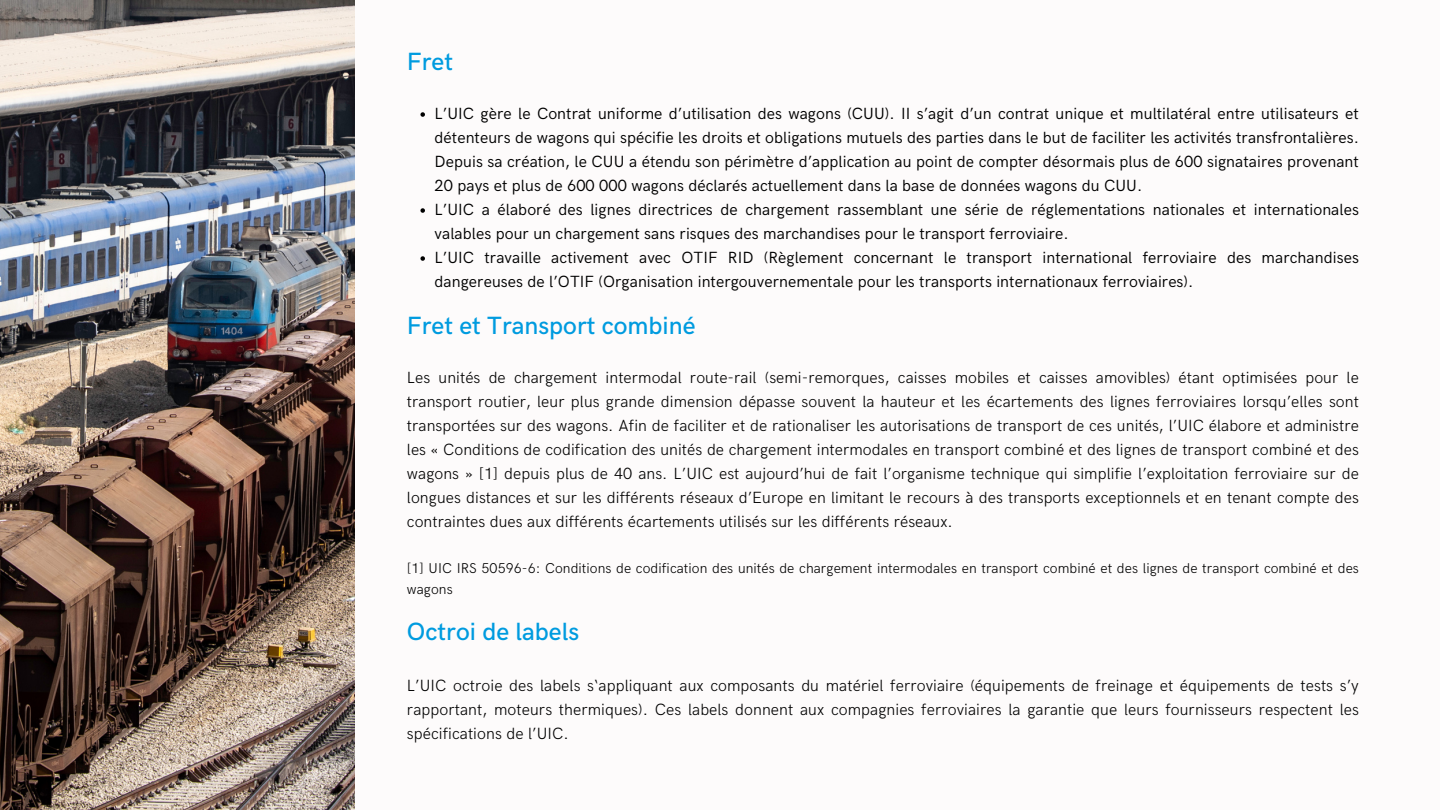
<style>
.page{position:relative;width:1440px;height:810px;background:#fdfbfb}
.page>*{position:absolute;margin:0;border:0;box-sizing:border-box;transform-origin:0 0}
.t1{font:500 25px "HK Grotesk";color:#009bdf}
.t2{font:300 16.3px/24px "HK Grotesk";letter-spacing:.005em;color:#000;text-align:justify}
.t3{font:16.2px/24px "HK Grotesk";letter-spacing:.005em;color:#000}
.t4{font:300 16.2px/24px "HK Grotesk";letter-spacing:.005em;color:#000;text-align:justify}
.t5{font:300 14.2px/21px "HK Grotesk";letter-spacing:.005em;color:#000}
</style>
<div class="page">
<img style="left:0;top:0;width:355px;height:810px">
<svg style="left:420px;top:112px;width:5px;height:5px"></svg>
<svg style="left:420px;top:208px;width:5px;height:5px"></svg>
<svg style="left:420px;top:256px;width:5px;height:5px"></svg>
<p class="t1" style="left:407px;top:48px;width:48px">Fret</p>
<p class="t3" style="left:435px;top:102px;width:926px;text-align:justify">L’UIC gère le Contrat uniforme d’utilisation des wagons (CUU). II s’agit d’un contrat unique et multilatéral entre utilisateurs et détenteurs de wagons qui spécifie les droits et obligations mutuels des parties dans le but de faciliter les activités transfrontalières.<br>Depuis sa création, le CUU a étendu son périmètre d’application au point de compter désormais plus de 600 signataires provenant 20 pays et plus de 600 000 wagons déclarés actuellement dans la base de données wagons du CUU.</p>
<p class="t3" style="left:435px;top:198px;width:926px">L’UIC a élaboré des lignes directrices de chargement rassemblant une série de réglementations nationales et internationales valables pour un chargement sans risques des marchandises pour le transport ferroviaire.</p>
<p class="t3" style="left:435px;top:246px;width:926px">L’UIC travaille activement avec OTIF RID (Règlement concernant le transport international ferroviaire des marchandises dangereuses de l’OTIF (Organisation intergouvernementale pour les transports internationaux ferroviaires).</p>
<p class="t1" style="left:407px;top:312px;width:290px">Fret et Transport combiné</p>
<p class="t4" style="left:407px;top:366px;width:953px">Les unités de chargement intermodal route-rail (semi-remorques, caisses mobiles et caisses amovibles) étant optimisées pour le transport routier, leur plus grande dimension dépasse souvent la hauteur et les écartements des lignes ferroviaires lorsqu’elles sont transportées sur des wagons. Afin de faciliter et de rationaliser les autorisations de transport de ces unités, l’UIC élabore et administre les « Conditions de codification des unités de chargement intermodales en transport combiné et des lignes de transport combiné et des wagons » [1] depuis plus de 40 ans. L’UIC est aujourd’hui de fait l’organisme technique qui simplifie l’exploitation ferroviaire sur de longues distances et sur les différents réseaux d’Europe en limitant le recours à des transports exceptionnels et en tenant compte des contraintes dues aux différents écartements utilisés sur les différents réseaux.</p>
<p class="t5" style="left:407px;top:558px;width:953px">[1] UIC IRS 50596-6: Conditions de codification des unités de chargement intermodales en transport combiné et des lignes de transport combiné et des wagons</p>
<p class="t1" style="left:407px;top:618px;width:174px">Octroi de labels</p>
<p class="t2" style="left:407px;top:674px;width:953px">L’UIC octroie des labels s‘appliquant aux composants du matériel ferroviaire (équipements de freinage et équipements de tests s’y rapportant, moteurs thermiques). Ces labels donnent aux compagnies ferroviaires la garantie que leurs fournisseurs respectent les spécifications de l’UIC.</p>
</div>
